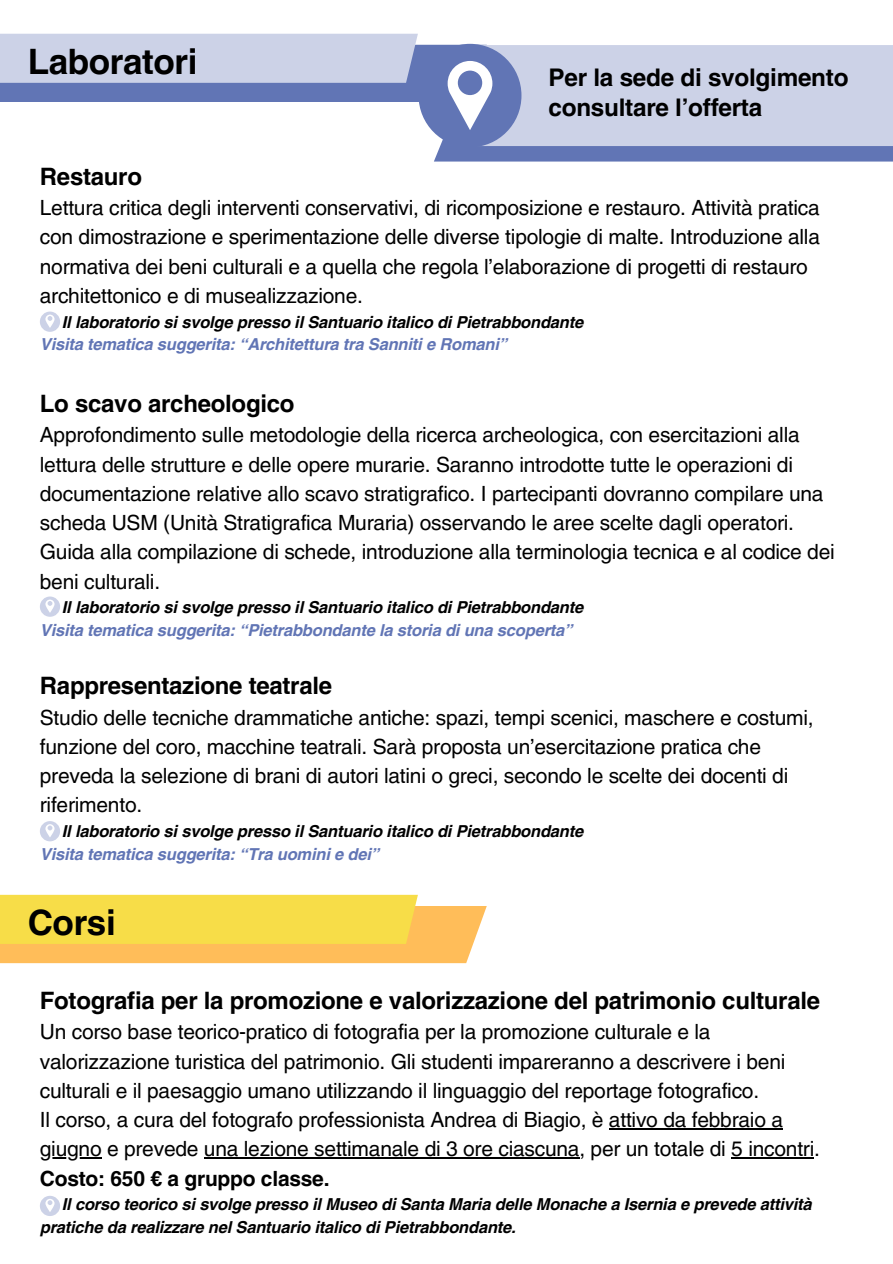
<style>
.page{position:relative;width:893px;height:1264px;background:#fff}
.page>*{position:absolute;margin:0;border:0;box-sizing:border-box;transform-origin:0 0}
.t1{font:700 34.95px "Helvetica LT Pro";letter-spacing:-.01em;color:#000}
.t2{font:700 24.3px/30.3px "Helvetica LT Pro";letter-spacing:-.01em;color:#000}
.t3{font:700 24px "Helvetica LT Pro";letter-spacing:-.01em;color:#000}
.t4{font:21px/29.2px "Helvetica LT Pro";letter-spacing:-.01em;color:#000}
.t5{font:700 21px "Helvetica LT Pro";letter-spacing:-.01em;color:#000}
.t6{font:italic 700 16.5px/22.5px "Helvetica LT Pro";letter-spacing:-.01em;color:#000}
.t7{font:italic 700 16.5px "Helvetica LT Pro";letter-spacing:-.01em;color:#6175b5}
</style>
<div class="page">
<svg style="left:0;top:34px;width:892px;height:127px"></svg>
<svg style="left:40px;top:311px;width:20px;height:21px"></svg>
<svg style="left:40px;top:596px;width:20px;height:20px"></svg>
<svg style="left:40px;top:821px;width:20px;height:20px"></svg>
<hr style="left:609px;top:1128px;width:173px;height:1px;background:#000">
<hr style="left:40px;top:1157px;width:61px;height:1px;background:#000">
<hr style="left:204px;top:1157px;width:375px;height:1px;background:#000">
<hr style="left:731px;top:1157px;width:83px;height:1px;background:#000">
<svg style="left:40px;top:1196px;width:20px;height:19px"></svg>
<svg style="left:0;top:894px;width:487px;height:69px;background:#fad357"></svg>
<p class="t1" style="left:28px;top:49px;width:171px">Laboratori</p>
<p class="t2" style="left:548px;top:64px;width:301px">Per la sede di svolgimento consultare l’offerta</p>
<p class="t3" style="left:40px;top:168px;width:104px">Restauro</p>
<p class="t4" style="left:40px;top:195px;width:781px">Lettura critica degli interventi conservativi, di ricomposizione e restauro. Attività pratica con dimostrazione e sperimentazione delle diverse tipologie di malte. Introduzione alla normativa dei beni culturali e a quella che regola l’elaborazione di progetti di restauro architettonico e di musealizzazione.</p>
<p class="t6" style="left:62px;top:312px;width:523px">Il laboratorio si svolge presso il Santuario italico di Pietrabbondante</p>
<p class="t7" style="left:40px;top:338px;width:468px">Visita tematica suggerita: “Architettura tra Sanniti e Romani”</p>
<p class="t3" style="left:40px;top:395px;width:256px">Lo scavo archeologico</p>
<p class="t4" style="left:40px;top:422px;width:785px">Approfondimento sulle metodologie della ricerca archeologica, con esercitazioni alla lettura delle strutture e delle opere murarie. Saranno introdotte tutte le operazioni di documentazione relative allo scavo stratigrafico. I partecipanti dovranno compilare una scheda USM (Unità Stratigrafica Muraria) osservando le aree scelte dagli operatori.</p>
<p class="t4" style="left:40px;top:539px;width:796px">Guida alla compilazione di schede, introduzione alla terminologia tecnica e al codice dei beni culturali.</p>
<p class="t6" style="left:62px;top:598px;width:523px">Il laboratorio si svolge presso il Santuario italico di Pietrabbondante</p>
<p class="t7" style="left:40px;top:624px;width:534px">Visita tematica suggerita: “Pietrabbondante la storia di una scoperta”</p>
<p class="t3" style="left:40px;top:677px;width:294px">Rappresentazione teatrale</p>
<p class="t4" style="left:40px;top:704px;width:775px">Studio delle tecniche drammatiche antiche: spazi, tempi scenici, maschere e costumi, funzione del coro, macchine teatrali. Sarà proposta un’esercitazione pratica che preveda la selezione di brani di autori latini o greci, secondo le scelte dei docenti di riferimento.</p>
<p class="t6" style="left:62px;top:821px;width:523px">Il laboratorio si svolge presso il Santuario italico di Pietrabbondante</p>
<p class="t7" style="left:40px;top:847px;width:341px">Visita tematica suggerita: “Tra uomini e dei”</p>
<p class="t1" style="left:28px;top:909px;width:89px">Corsi</p>
<p class="t3" style="left:40px;top:991px;width:781px">Fotografia per la promozione e valorizzazione del patrimonio culturale</p>
<p class="t4" style="left:40px;top:1019px;width:747px">Un corso base teorico-pratico di fotografia per la promozione culturale e la valorizzazione turistica del patrimonio. Gli studenti impareranno a descrivere i beni culturali e il paesaggio umano utilizzando il linguaggio del reportage fotografico.</p>
<p class="t4" style="left:40px;top:1107px;width:781px">Il corso, a cura del fotografo professionista Andrea di Biagio, è attivo da febbraio a giugno e prevede una lezione settimanale di 3 ore ciascuna, per un totale di 5 incontri.</p>
<p class="t5" style="left:40px;top:1170px;width:291px">Costo: 650 € a gruppo classe.</p>
<p class="t6" style="left:40px;top:1194px;width:773px;text-indent:22px">Il corso teorico si svolge presso il Museo di Santa Maria delle Monache a Isernia e prevede attività pratiche da realizzare nel Santuario italico di Pietrabbondante.</p>
</div>
